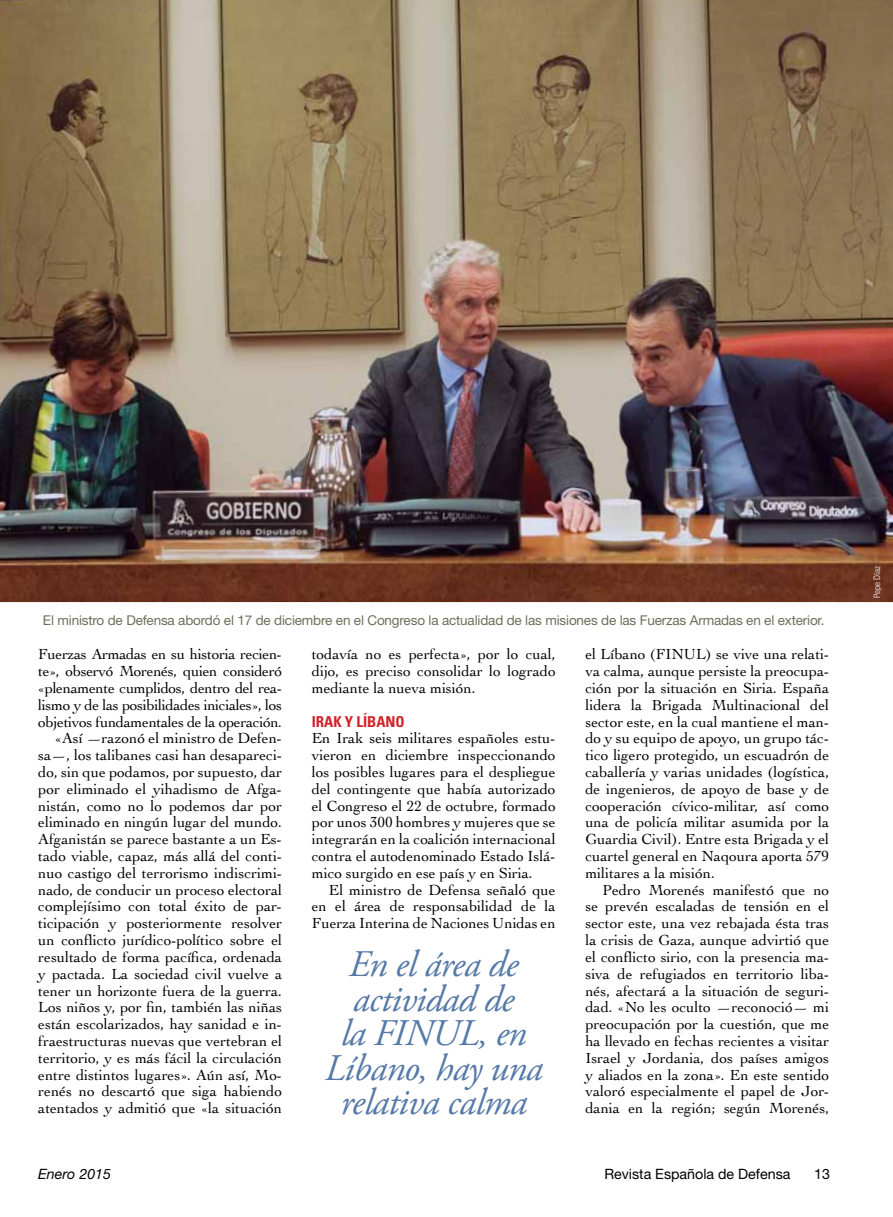
<style>
.page{position:relative;width:893px;height:1217px;background:#fff}
.page>*{position:absolute;margin:0;border:0;box-sizing:border-box;transform-origin:0 0}
.t1{font:italic 37.5px/34.5px "Adobe Garamond Pro";letter-spacing:-.02em;color:#5579a8;text-align:center}
.t2{font:15.3px/16.8px "Cochin";color:#000;text-align:justify}
.t3{font:700 condensed 15px "Univers";letter-spacing:-.005em;color:#d22229}
.t4{font:14.25px "Helvetica Neue";color:#000}
.t5{font:italic 14.25px "Helvetica Neue";color:#000}
.t6{font:13.5px "Helvetica Neue";letter-spacing:-.01em;color:#6e6f5a}
.t7{font:300 condensed 9px "Univers";letter-spacing:-.005em;color:#fff}
</style>
<div class="page">
<img style="left:0;top:0;width:893px;height:602px">
<p class="t6" style="left:43px;top:611px;width:783px">El ministro de Defensa abordó el 17 de diciembre en el Congreso la actualidad de las misiones de las Fuerzas Armadas en el exterior.</p>
<p class="t2" style="left:38px;top:645px;width:245px;text-align:right">Fuerzas Armadas en su historia recien&shy;te», observó Morenés, quien consideró «plenamente cumplidos, dentro del rea&shy;lismo y de las posibilidades iniciales», los objetivos fundamentales de la operación. «Así —razonó el ministro de Defen&shy;sa—, los talibanes casi han desapareci&shy;do, sin que podamos, por supuesto, dar por eliminado el yihadismo de Afga&shy;nistán, como no lo podemos dar por eliminado en ningún lugar del mundo.<br>Afganistán se parece bastante a un Es&shy;tado viable, capaz, más allá del conti&shy;nuo castigo del terrorismo indiscrimi&shy;nado, de conducir un proceso electoral complejísimo con total éxito de par&shy;ticipación y posteriormente resolver un conflicto jurídico-político sobre el resultado de forma pacífica, ordenada y pactada. La sociedad civil vuelve a tener un horizonte fuera de la guerra.<br>Los niños y, por fin, también las niñas están escolarizados, hay sanidad e in&shy;fraestructuras nuevas que vertebran el territorio, y es más fácil la circulación entre distintos lugares». Aún así, Mo&shy;renés no descartó que siga habiendo atentados y admitió que «la situación</p>
<p class="t2" style="left:312px;top:645px;width:245px">todavía no es perfecta», por lo cual, dijo, es preciso consolidar lo logrado mediante la nueva misión.</p>
<p class="t3" style="left:312px;top:711px;width:94px">IRAK Y LÍBANO</p>
<p class="t2" style="left:312px;top:729px;width:245px">En Irak seis militares españoles estu&shy;vieron en diciembre inspeccionando los posibles lugares para el despliegue del contingente que había autorizado el Congreso el 22 de octubre, formado por unos 300 hombres y mujeres que se integrarán en la coalición internacional contra el autodenominado Estado Islá&shy;mico surgido en ese país y en Siria.</p>
<p class="t2" style="left:312px;top:880px;width:245px;text-indent:17px">El ministro de Defensa señaló que en el área de responsabilidad de la Fuerza Interina de Naciones Unidas en</p>
<h1 class="t1" style="left:325px;top:947px;width:219px">En el área de actividad de<br>la FINUL, en<br>Líbano, hay una relativa calma</h1>
<p class="t2" style="left:585px;top:645px;width:245px">el Líbano (FINUL) se vive una relati&shy;va calma, aunque persiste la preocupa&shy;ción por la situación en Siria. España lidera la Brigada Multinacional del sector este, en la cual mantiene el man&shy;do y su equipo de apoyo, un grupo tác&shy;tico ligero protegido, un escuadrón de caballería y varias unidades (logística, de ingenieros, de apoyo de base y de cooperación cívico-militar, así como una de policía militar asumida por la Guardia Civil). Entre esta Brigada y el cuartel general en Naqoura aporta 579 militares a la misión.</p>
<p class="t2" style="left:585px;top:880px;width:245px;text-indent:17px">Pedro Morenés manifestó que no se prevén escaladas de tensión en el sector este, una vez rebajada ésta tras la crisis de Gaza, aunque advirtió que el conflicto sirio, con la presencia ma&shy;siva de refugiados en territorio liba&shy;nés, afectará a la situación de seguri&shy;dad. «No les oculto —reconoció— mi preocupación por la cuestión, que me ha llevado en fechas recientes a visitar Israel y Jordania, dos países amigos y aliados en la zona». En este sentido valoró especialmente el papel de Jor&shy;dania en la región; según Morenés,</p>
<p class="t5" style="left:38px;top:1164px;width:74px">Enero 2015</p>
<p class="t4" style="left:604px;top:1164px;width:188px">Revista Española de Defensa</p>
<p class="t4" style="left:814px;top:1164px;width:17px">13</p>
<p class="t7" style="left:872px;top:598px;width:33px;rotate:-90deg">Pepe Díaz</p>
</div>
